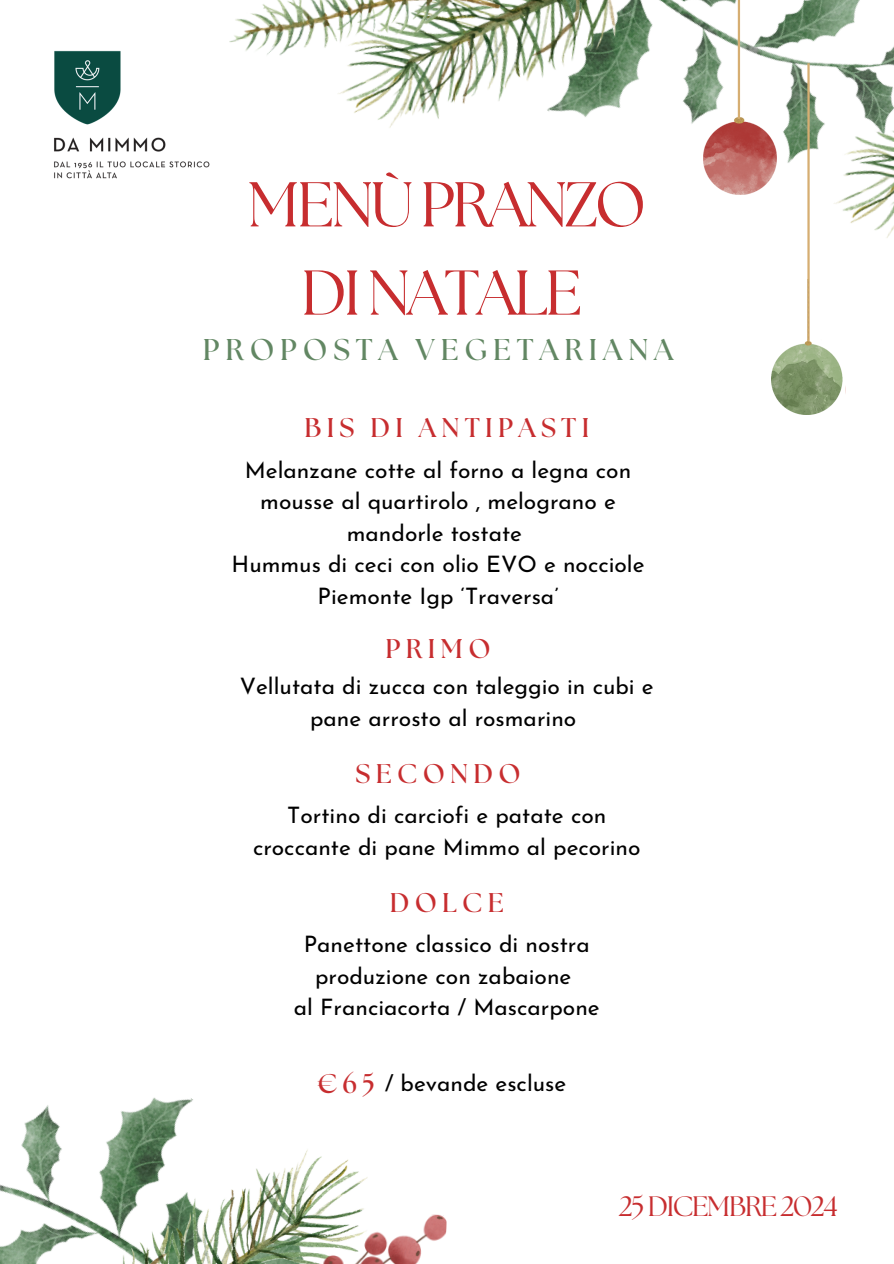
<style>
.page{position:relative;width:894px;height:1264px;background:#fff}
.page>*{position:absolute;margin:0;border:0;box-sizing:border-box;transform-origin:0 0}
.t1{font:63.15px/88.2px "The Seasons";letter-spacing:-.05em;color:#c72d2f;text-align:center}
.t2{font:700 30px "The Seasons";letter-spacing:.195em;color:#628763}
.t3{font:28.05px "The Seasons";letter-spacing:-.05em;color:#c72d2f}
.t4{font:700 27px "The Seasons";letter-spacing:.195em;color:#c72d2f}
.t5{font:22.65px/31.5px "Josefin Sans";color:#000;text-align:center}
</style>
<div class="page">
<img style="left:679px;top:0;width:149px;height:279px">
<img style="left:0;top:1097px;width:368px;height:166px">
<img style="left:31px;top:1148px;width:336px;height:115px">
<img style="left:164px;top:1205px;width:282px;height:58px">
<img style="left:702px;top:26px;width:74px;height:168px">
<hr style="left:807px;top:63px;width:2px;height:290px;background:#d6ae72">
<img style="left:771px;top:279px;width:72px;height:135px">
<hr style="left:737px;top:0;width:2px;height:119px;background:#d6ae72">
<img style="left:338px;top:0;width:341px;height:128px">
<img style="left:828px;top:0;width:65px;height:281px">
<img style="left:235px;top:0;width:268px;height:60px">
<img style="left:54px;top:24px;width:207px;height:155px">
<p class="t1" style="left:247px;top:164px;width:400px">MENÙ PRANZO<br>DI NATALE</p>
<h2 class="t2" style="left:203px;top:336px;width:472px">PROPOSTA VEGETARIANA</h2>
<h2 class="t4" style="left:304px;top:415px;width:286px">BIS DI ANTIPASTI</h2>
<p class="t5" style="left:245px;top:456px;width:388px">Melanzane cotte al forno a legna con mousse al quartirolo , melograno e mandorle tostate</p>
<h3 class="t5" style="left:231px;top:551px;width:414px">Hummus di ceci con olio EVO e nocciole<br>Piemonte Igp ‘Traversa’</h3>
<p class="t4" style="left:385px;top:636px;width:107px">PRIMO</p>
<p class="t5" style="left:240px;top:672px;width:415px">Vellutata di zucca con taleggio in cubi e pane arrosto al rosmarino</p>
<h2 class="t4" style="left:355px;top:761px;width:166px">SECONDO</h2>
<h2 class="t5" style="left:253px;top:801px;width:389px">Tortino di carciofi e patate con croccante di pane Mimmo al pecorino</h2>
<p class="t4" style="left:389px;top:890px;width:116px">DOLCE</p>
<h2 class="t5" style="left:303px;top:930px;width:287px">Panettone classico di nostra produzione con zabaione</h2>
<p class="t5" style="left:294px;top:993px;width:307px">al Franciacorta / Mascarpone</p>
<p class="t4" style="left:318px;top:1071px;width:58px">€65</p>
<p class="t5" style="left:384px;top:1069px;width:183px">/ bevande escluse</p>
<p class="t3" style="left:618px;top:1193px;width:220px">25 DICEMBRE 2024</p>
</div>
